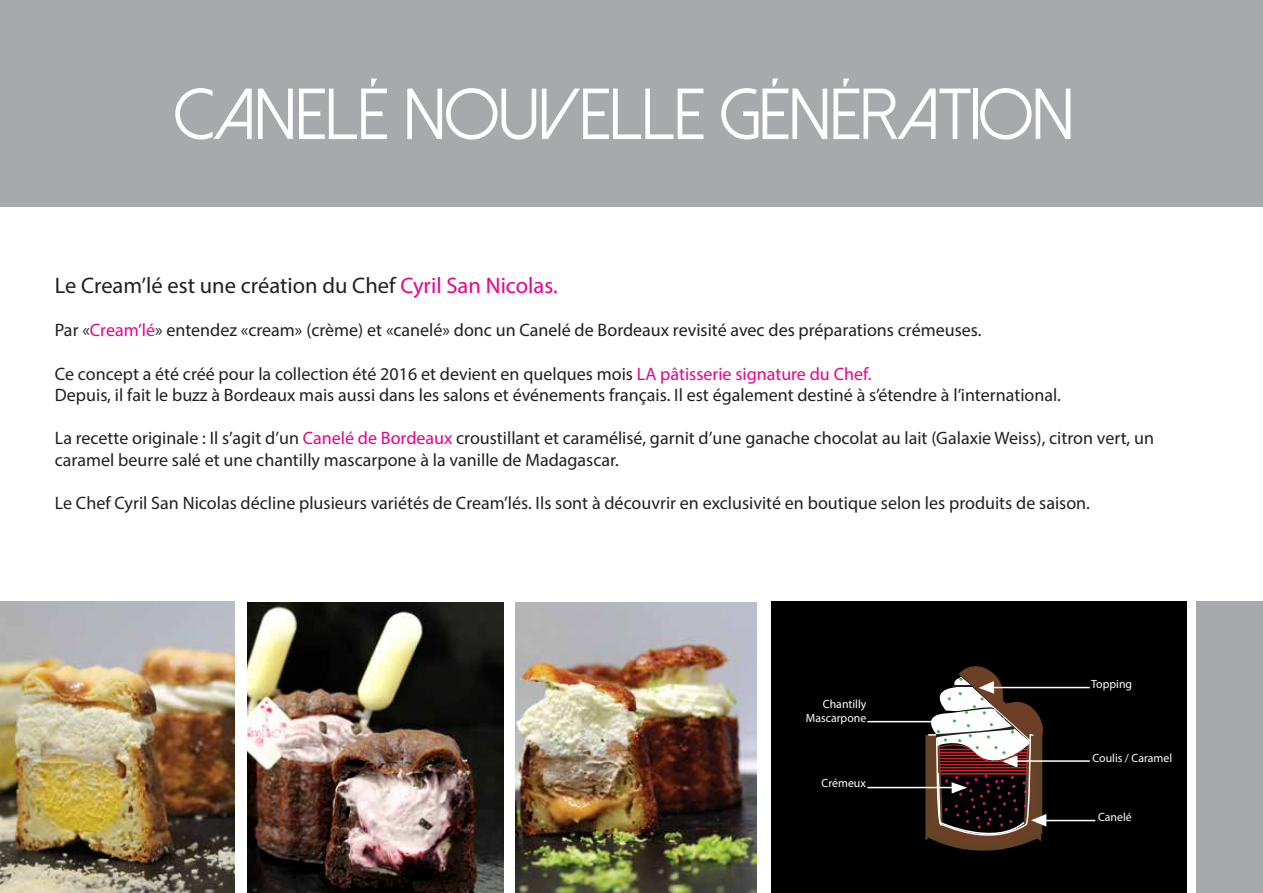
<style>
.page{position:relative;width:1263px;height:893px;background:#fff}
.page>*{position:absolute;margin:0;border:0;box-sizing:border-box;transform-origin:0 0}
.t1{font:72px "Dolce Vita";color:#fff}
.t2{font:22.5px "Myriad Pro";color:#231f20}
.t3{font:18px/21.6px "Myriad Pro";color:#231f20}
.t4{font:12px/14.4px "Myriad Pro";color:#fff;text-align:right}
.s1{color:#ec008c}
</style>
<div class="page">
<div style="left:771px;top:602px;width:415px;height:291px;background:#000"></div>
<hr style="left:991px;top:687px;width:99px;height:1px;background:#fff">
<hr style="left:1014px;top:760px;width:76px;height:2px;background:#fff">
<svg style="left:919px;top:666px;width:128px;height:185px"></svg>
<hr style="left:867px;top:721px;width:67px;height:1px;background:#fff">
<hr style="left:1040px;top:820px;width:55px;height:1px;background:#fff">
<hr style="left:867px;top:787px;width:86px;height:1px;background:#fff">
<div style="left:0;top:0;width:1263px;height:207px;background:#a7a9ac"></div>
<img style="left:515px;top:602px;width:241px;height:291px">
<img style="left:247px;top:602px;width:256px;height:291px">
<img style="left:0;top:602px;width:234px;height:291px">
<div style="left:1197px;top:602px;width:66px;height:291px;background:#a7a9ac"></div>
<h1 class="t1" style="left:174px;top:78px;width:901px">CANELÉ NOUVELLE GÉNÉRATION</h1>
<p class="t2" style="left:55px;top:272px;width:504px">Le Cream’lé est une création du Chef <span class="s1">Cyril San Nicolas.</span></p>
<p class="t3" style="left:55px;top:319px;width:928px">Par «<span class="s1">Cream’lé</span>» entendez «cream» (crème) et «canelé» donc un Canelé de Bordeaux revisité avec des préparations crémeuses.</p>
<p class="t3" style="left:55px;top:362px;width:1007px">Ce concept a été créé pour la collection été 2016 et devient en quelques mois <span class="s1">LA pâtisserie signature du Chef.<br></span>Depuis, il fait le buzz à Bordeaux mais aussi dans les salons et événements français. Il est également destiné à s’étendre à l’international.</p>
<p class="t3" style="left:55px;top:427px;width:1101px">La recette originale : Il s’agit d’un <span class="s1">Canelé de Bordeaux</span> croustillant et caramélisé, garnit d’une ganache chocolat au lait (Galaxie Weiss), citron vert, un caramel beurre salé et une chantilly mascarpone à la vanille de Madagascar.</p>
<p class="t3" style="left:55px;top:492px;width:1036px">Le Chef Cyril San Nicolas décline plusieurs variétés de Cream’lés. Ils sont à découvrir en exclusivité en boutique selon les produits de saison.</p>
<p class="t4" style="left:806px;top:697px;width:62px">Chantilly<br>Mascarpone</p>
<p class="t4" style="left:822px;top:776px;width:46px">Crémeux</p>
<p class="t4" style="left:1091px;top:677px;width:42px">Topping</p>
<p class="t4" style="left:1092px;top:750px;width:81px">Coulis / Caramel</p>
<p class="t4" style="left:1098px;top:810px;width:35px">Canelé</p>
</div>
